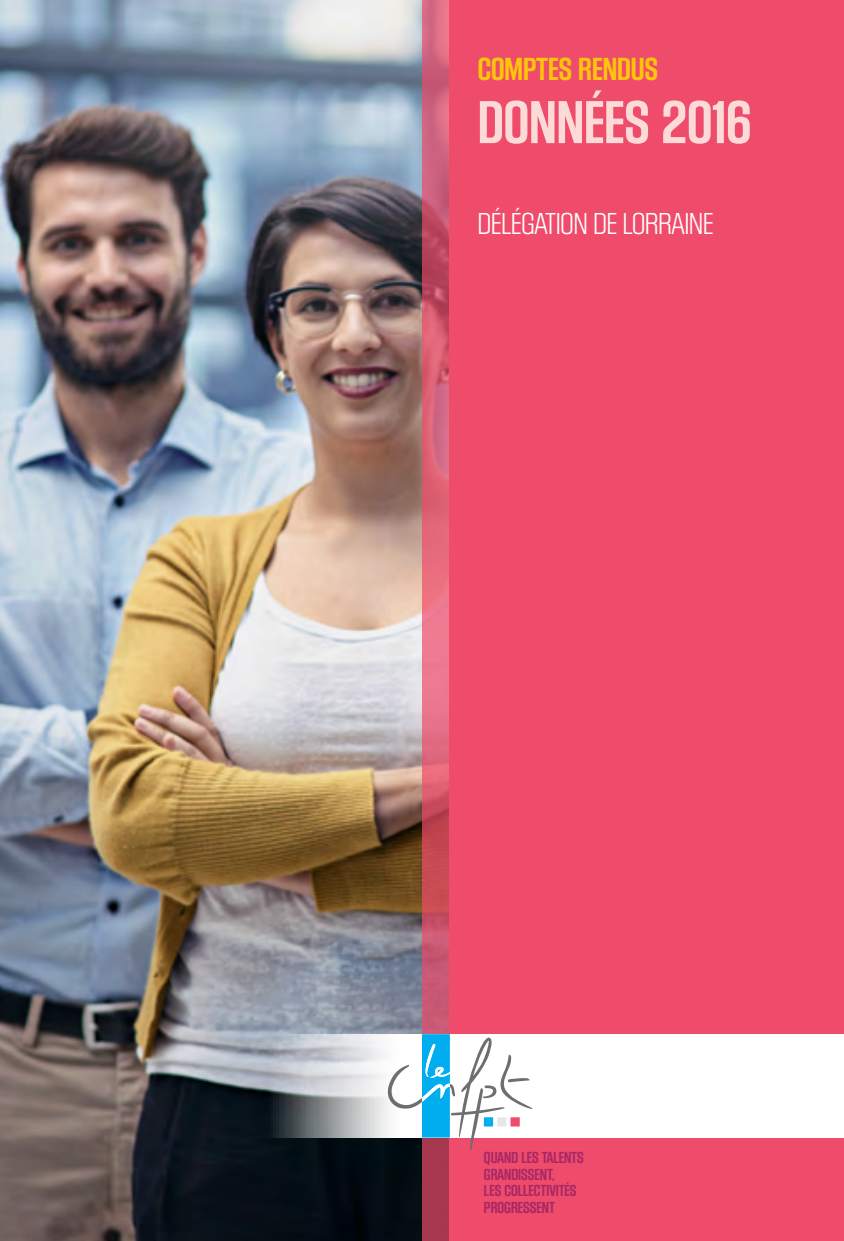
<style>
.page{position:relative;width:844px;height:1241px;background:#fff}
.page>*{position:absolute;margin:0;border:0;box-sizing:border-box;transform-origin:0 0}
.t1{font:63px "Block Gothic Bold Cond";color:#fcdad7}
.t2{font:33.25px "Block Gothic Bold Cond";color:#ffc40c}
.t3{font:31.5px "Block Gothic Light Cond";color:#fff}
.t4{font:16.62px/16.6px "Block Gothic Bold Cond";color:#a72866}
</style>
<div class="page">
<img style="left:0;top:0;width:422px;height:1240px">
<div style="left:450px;top:0;width:393px;height:1240px;background:#ef4b6a"></div>
<svg style="left:422px;top:0;width:28px;height:1240px;background:#d05c72"></svg>
<svg style="left:266px;top:1033px;width:577px;height:104px;background:#e9e8ea"></svg>
<svg style="left:386px;top:1033px;width:146px;height:116px"></svg>
<h2 class="t2" style="left:477px;top:51px;width:182px">COMPTES RENDUS</h2>
<h1 class="t1" style="left:477px;top:89px;width:275px">DONNÉES 2016</h1>
<h3 class="t3" style="left:477px;top:207px;width:206px">DÉLÉGATION DE LORRAINE</h3>
<p class="t4" style="left:484px;top:1149px;width:101px">QUAND LES TALENTS<br>GRANDISSENT,<br>LES COLLECTIVITÉS<br>PROGRESSENT</p>
</div>
